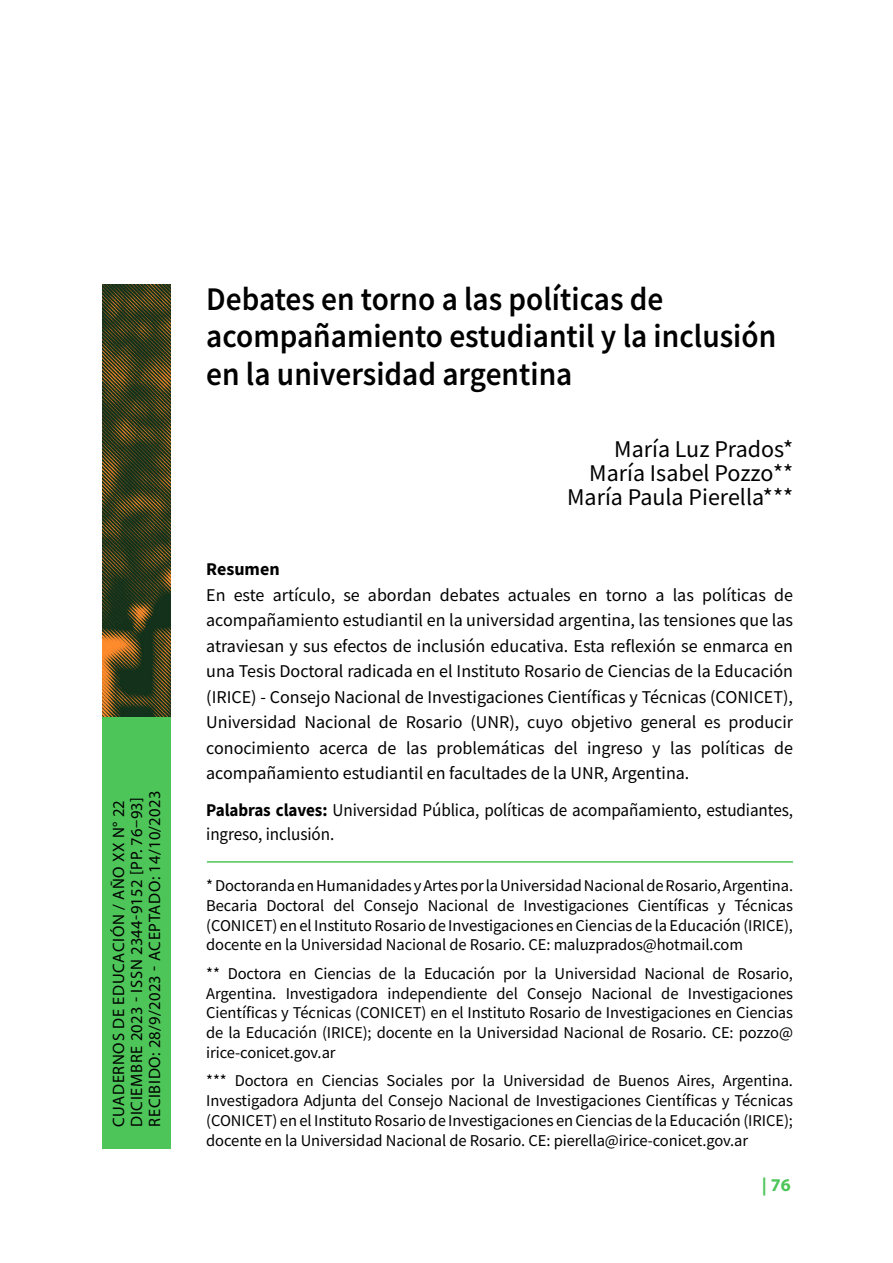
<style>
.page{position:relative;width:893px;height:1263px;background:#fff}
.page>*{position:absolute;margin:0;border:0;box-sizing:border-box;transform-origin:0 0}
.t1{font:600 33px/37.5px "Source Sans Pro";color:#000;scale:.95 1}
.t2{font:24px/24px "Source Sans Pro";color:#000;text-align:right}
.t3{font:18px/25.5px "Source Sans Pro";letter-spacing:-.005em;color:#000;text-align:justify}
.t4{font:18px/24px "Source Sans Pro";letter-spacing:-.005em;color:#000;scale:.95 1}
.t5{font:700 18px "Source Sans Pro";color:#000}
.t6{font:700 18px "Myriad Pro";color:#4dc558}
.t7{font:16.5px/19.8px "Source Sans Pro";letter-spacing:-.005em;color:#000;text-align:justify}
.t8{font:16.5px/18px "Myriad Pro";letter-spacing:.04em;color:#000}
.s1{font-weight:700}
</style>
<div class="page">
<div style="left:102px;top:285px;width:68px;height:863px;background:#4dc558"></div>
<img style="left:102px;top:285px;width:68px;height:431px">
<hr style="left:207px;top:861px;width:586px;height:2px;background:#4dc558">
<p class="t8" style="left:109px;top:1127px;width:337px;rotate:-90deg">CUADERNOS DE EDUCACIÓN / AÑO XX N° 22<br>DICIEMBRE 2023 - ISSN 2344-9152 [PP. 76–93]<br>RECIBIDO: 28/9/2023 - ACEPTADO: 14/10/2023</p>
<h1 class="t1" style="left:206px;top:280px;width:602px">Debates en torno a las políticas de acompañamiento estudiantil y la inclusión en la universidad argentina</h1>
<h2 class="t2" style="left:567px;top:437px;width:227px">María Luz Prados*<br>María Isabel Pozzo**<br>María Paula Pierella***</h2>
<p class="t5" style="left:206px;top:557px;width:75px">Resumen</p>
<p class="t3" style="left:206px;top:582px;width:588px">En este artículo, se abordan debates actuales en torno a las políticas de acompañamiento estudiantil en la universidad argentina, las tensiones que las atraviesan y sus efectos de inclusión educativa. Esta reflexión se enmarca en una Tesis Doctoral radicada en el Instituto Rosario de Ciencias de la Educación (IRICE) - Consejo Nacional de Investigaciones Científicas y Técnicas (CONICET), Universidad Nacional de Rosario (UNR), cuyo objetivo general es producir conocimiento acerca de las problemáticas del ingreso y las políticas de acompañamiento estudiantil en facultades de la UNR, Argentina.</p>
<p class="t4" style="left:206px;top:798px;width:619px"><span class="s1">Palabras claves:</span> Universidad Pública, políticas de acompañamiento, estudiantes, ingreso, inclusión.</p>
<p class="t7" style="left:206px;top:875px;width:588px">* Doctoranda en Humanidades y Artes por la Universidad Nacional de Rosario, Argentina.<br>Becaria Doctoral del Consejo Nacional de Investigaciones Científicas y Técnicas (CONICET) en el Instituto Rosario de Investigaciones en Ciencias de la Educación (IRICE), docente en la Universidad Nacional de Rosario. CE: maluzprados@hotmail.com</p>
<p class="t7" style="left:206px;top:963px;width:588px">** Doctora en Ciencias de la Educación por la Universidad Nacional de Rosario, Argentina. Investigadora independiente del Consejo Nacional de Investigaciones Científicas y Técnicas (CONICET) en el Instituto Rosario de Investigaciones en Ciencias de la Educación (IRICE); docente en la Universidad Nacional de Rosario. CE: pozzo@ irice-conicet.gov.ar</p>
<p class="t7" style="left:206px;top:1071px;width:588px">*** Doctora en Ciencias Sociales por la Universidad de Buenos Aires, Argentina.<br>Investigadora Adjunta del Consejo Nacional de Investigaciones Científicas y Técnicas (CONICET) en el Instituto Rosario de Investigaciones en Ciencias de la Educación (IRICE); docente en la Universidad Nacional de Rosario. CE: pierella@irice-conicet.gov.ar</p>
<p class="t6" style="left:762px;top:1173px;width:31px">| 76</p>
</div>
